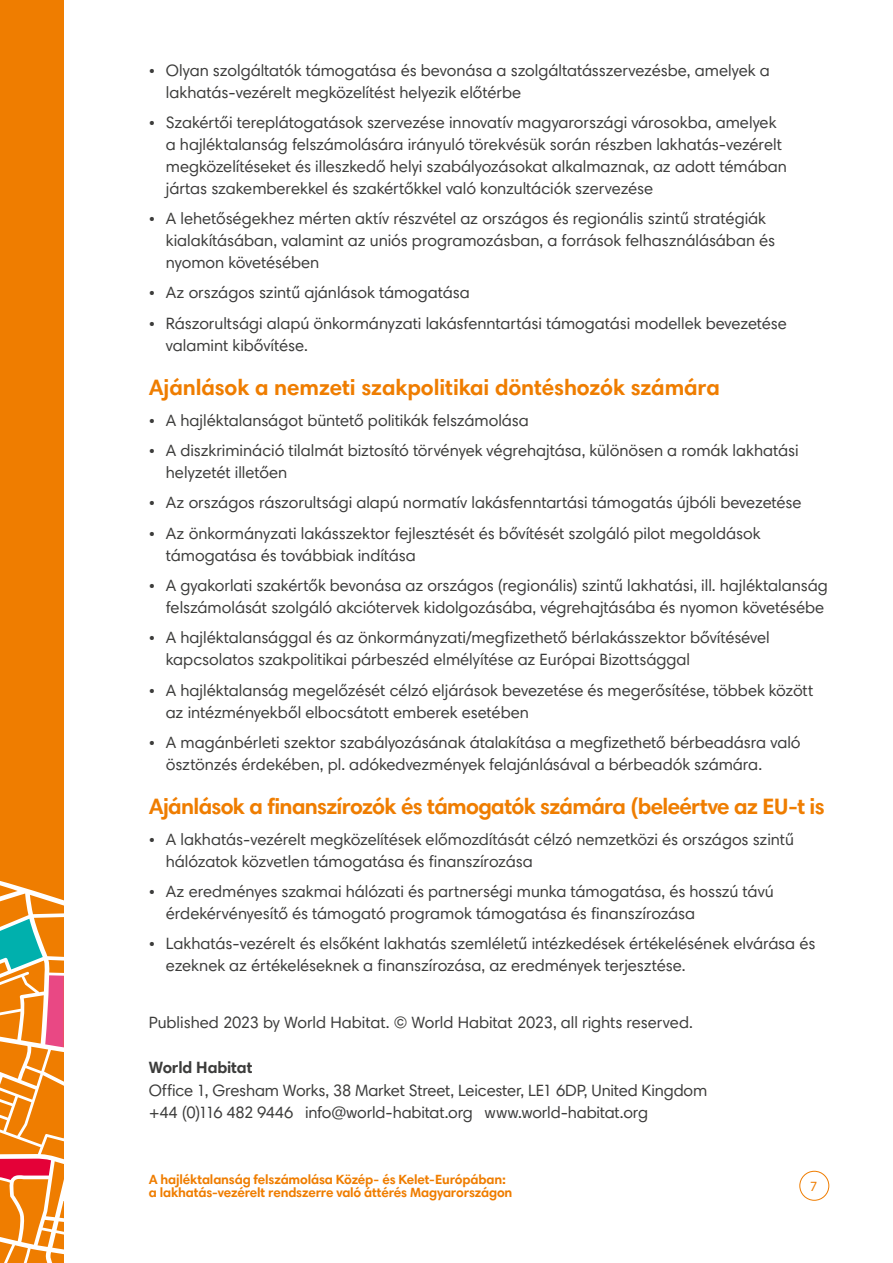
<style>
.page{position:relative;width:893px;height:1263px;background:#fff}
.page>*{position:absolute;margin:0;border:0;box-sizing:border-box;transform-origin:0 0}
.Sub-heading_3{font:700 22.5px "Harmonia Sans Pro Cyr";letter-spacing:-.02em;color:#ef7d00}
.Body_text{font:16.5px/21.9px "Harmonia Sans Pro Cyr";letter-spacing:-.005em;color:#3c3c3b}
.Body_text-2{font:700 16.5px "Harmonia Sans Pro Cyr";letter-spacing:-.01em;color:#3c3c3b}
.t1{font:700 13.5px/13.5px "Harmonia Sans Pro Cyr";letter-spacing:-.015em;color:#ef7d00}
.t2{font:13.5px "Harmonia Sans Pro Cyr";color:#ef7d00}
</style>
<div class="page">
<div style="left:799px;top:1171px;width:30px;height:30px;border:1px solid #ef7d00;border-radius:50%"></div>
<div style="left:0;top:0;width:64px;height:1263px;background:#ef7d00"></div>
<svg style="left:0;top:881px;width:64px;height:382px"></svg>
<p class="Body_text" style="left:166px;top:59px;width:605px;text-indent:-17px">• Olyan szolgáltatók támogatása és bevonása a szolgáltatásszervezésbe, amelyek a lakhatás-vezérelt megközelítést helyezik előtérbe</p>
<p class="Body_text" style="left:166px;top:111px;width:623px;text-indent:-17px">• Szakértői tereplátogatások szervezése innovatív magyarországi városokba, amelyek a hajléktalanság felszámolására irányuló törekvésük során részben lakhatás-vezérelt megközelítéseket és illeszkedő helyi szabályozásokat alkalmaznak, az adott témában jártas szakemberekkel és szakértőkkel való konzultációk szervezése</p>
<p class="Body_text" style="left:166px;top:207px;width:611px;text-indent:-17px">• A lehetőségekhez mérten aktív részvétel az országos és regionális szintű stratégiák kialakításában, valamint az uniós programozásban, a források felhasználásában és nyomon követésében</p>
<p class="Body_text" style="left:149px;top:282px;width:323px">• Az országos szintű ajánlások támogatása</p>
<p class="Body_text" style="left:166px;top:312px;width:622px;text-indent:-17px">• Rászorultsági alapú önkormányzati lakásfenntartási támogatási modellek bevezetése valamint kibővítése.</p>
<p class="Sub-heading_3" style="left:149px;top:373px;width:573px">Ajánlások a nemzeti szakpolitikai döntéshozók számára</p>
<p class="Body_text" style="left:149px;top:409px;width:382px">• A hajléktalanságot büntető politikák felszámolása</p>
<p class="Body_text" style="left:166px;top:439px;width:634px;text-indent:-17px">• A diszkrimináció tilalmát biztosító törvények végrehajtása, különösen a romák lakhatási helyzetét illetően</p>
<p class="Body_text" style="left:149px;top:491px;width:654px">• Az országos rászorultsági alapú normatív lakásfenntartási támogatás újbóli bevezetése</p>
<p class="Body_text" style="left:166px;top:522px;width:596px;text-indent:-17px">• Az önkormányzati lakásszektor fejlesztését és bővítését szolgáló pilot megoldások támogatása és továbbiak indítása</p>
<p class="Body_text" style="left:149px;top:574px;width:680px;text-align:right">• A gyakorlati szakértők bevonása az országos (regionális) szintű lakhatási, ill. hajléktalanság felszámolását szolgáló akciótervek kidolgozásába, végrehajtásába és nyomon követésébe</p>
<p class="Body_text" style="left:166px;top:626px;width:605px;text-indent:-17px">• A hajléktalansággal és az önkormányzati/megfizethető bérlakásszektor bővítésével kapcsolatos szakpolitikai párbeszéd elmélyítése az Európai Bizottsággal</p>
<p class="Body_text" style="left:166px;top:679px;width:649px;text-indent:-17px">• A hajléktalanság megelőzését célzó eljárások bevezetése és megerősítése, többek között az intézményekből elbocsátott emberek esetében</p>
<p class="Body_text" style="left:166px;top:731px;width:636px;text-indent:-17px">• A magánbérleti szektor szabályozásának átalakítása a megfizethető bérbeadásra való ösztönzés érdekében, pl. adókedvezmények felajánlásával a bérbeadók számára.</p>
<p class="Sub-heading_3" style="left:149px;top:792px;width:677px">Ajánlások a finanszírozók és támogatók számára (beleértve az EU-t is</p>
<p class="Body_text" style="left:166px;top:828px;width:630px;text-indent:-17px">• A lakhatás-vezérelt megközelítések előmozdítását célzó nemzetközi és országos szintű hálózatok közvetlen támogatása és finanszírozása</p>
<p class="Body_text" style="left:166px;top:880px;width:609px;text-indent:-17px">• Az eredményes szakmai hálózati és partnerségi munka támogatása, és hosszú távú érdekérvényesítő és támogató programok támogatása és finanszírozása</p>
<p class="Body_text" style="left:166px;top:932px;width:651px;text-indent:-17px">• Lakhatás-vezérelt és elsőként lakhatás szemléletű intézkedések értékelésének elvárása és ezeknek az értékeléseknek a finanszírozása, az eredmények terjesztése.</p>
<p class="Body_text" style="left:149px;top:1011px;width:546px">Published 2023 by World Habitat. © World Habitat 2023, all rights reserved.</p>
<p class="Body_text-2" style="left:149px;top:1057px;width:105px">World Habitat</p>
<p class="Body_text" style="left:149px;top:1079px;width:560px">Office 1, Gresham Works, 38 Market Street, Leicester, LE1 6DP, United Kingdom</p>
<p class="Body_text" style="left:149px;top:1101px;width:501px">+44 (0)116 482 9446 info@world-habitat.org www.world-habitat.org</p>
<p class="t1" style="left:149px;top:1172px;width:365px">A hajléktalanság felszámolása Közép- és Kelet-Európában: a lakhatás-vezérelt rendszerre való áttérés Magyarországon</p>
<p class="t2" style="left:810px;top:1178px;width:9px">7</p>
</div>
